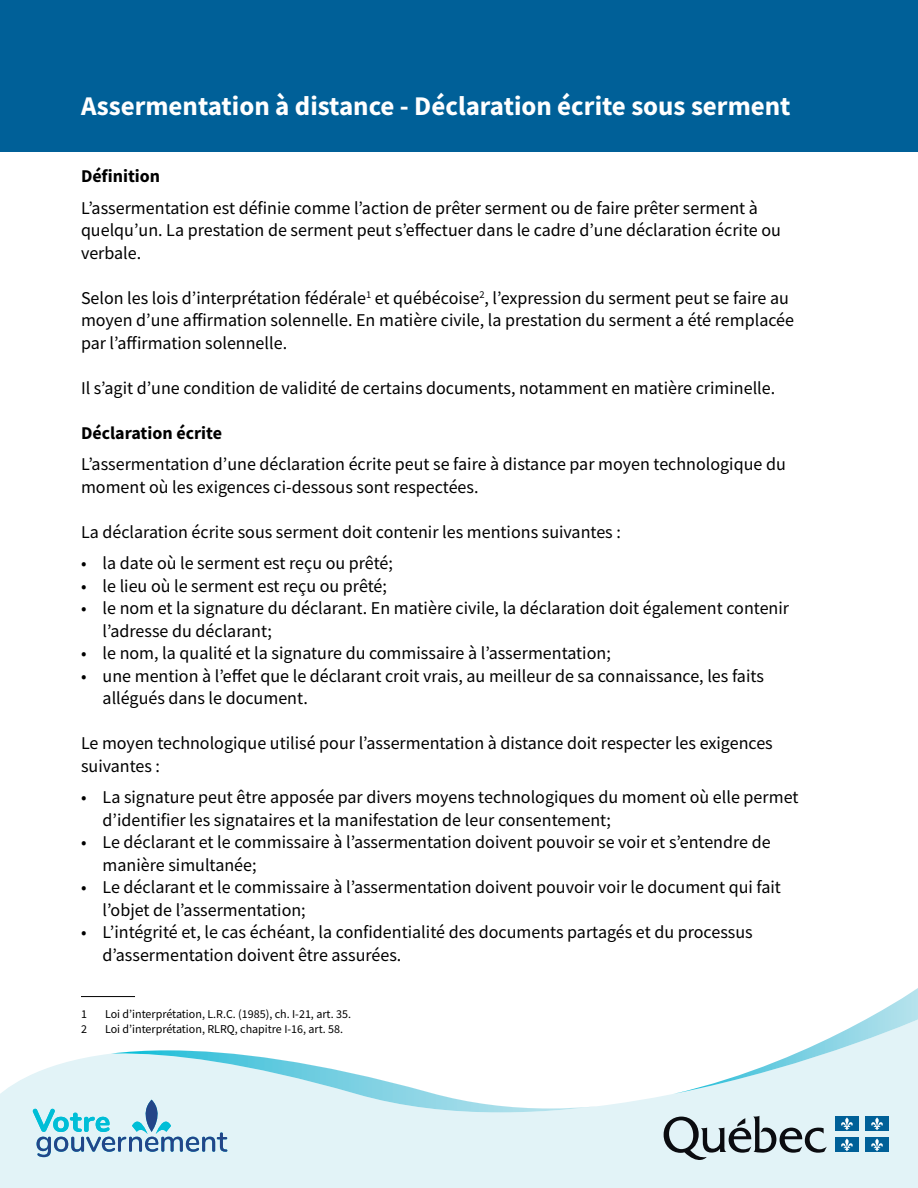
<style>
.page{position:relative;width:918px;height:1188px;background:#fff}
.page>*{position:absolute;margin:0;border:0;box-sizing:border-box;transform-origin:0 0}
.t1{font:700 27px "Source Sans Pro";color:#fff}
.t2{font:18px/22.5px "Source Sans Pro";color:#000}
.t3{font:700 18px "Source Sans Pro";color:#000}
.Note{font:12px "Source Sans Pro";color:#000}
</style>
<div class="page">
<div style="left:0;top:0;width:918px;height:151px;background:#006098"></div>
<svg style="left:0;top:996px;width:918px;height:192px;fill:#e2f3f7"></svg>
<img style="left:673px;top:988px;width:245px;height:106px">
<img style="left:112px;top:1050px;width:482px;height:62px">
<svg style="left:664px;top:1116px;width:163px;height:44px;background:#a9b6ba"></svg>
<div style="left:835px;top:1117px;width:24px;height:14px;background:#006098"></div>
<svg style="left:841px;top:1117px;width:12px;height:13px"></svg>
<div style="left:865px;top:1117px;width:24px;height:14px;background:#006098"></div>
<svg style="left:871px;top:1117px;width:12px;height:13px"></svg>
<div style="left:835px;top:1138px;width:24px;height:14px;background:#006098"></div>
<svg style="left:841px;top:1138px;width:12px;height:13px"></svg>
<div style="left:865px;top:1138px;width:24px;height:14px;background:#006098"></div>
<svg style="left:871px;top:1138px;width:12px;height:13px"></svg>
<svg style="left:33px;top:1100px;width:194px;height:57px;background:#b2d6e4"></svg>
<p class="t1" style="left:81px;top:88px;width:711px">Assermentation à distance - Déclaration écrite sous serment</p>
<p class="t3" style="left:81px;top:164px;width:81px">Définition</p>
<p class="t2" style="left:81px;top:196px;width:701px">L’assermentation est définie comme l’action de prêter serment ou de faire prêter serment à quelqu’un. La prestation de serment peut s’effectuer dans le cadre d’une déclaration écrite ou verbale.</p>
<p class="t2" style="left:81px;top:286px;width:715px">Selon les lois d’interprétation fédérale<sup>1</sup> et québécoise<sup>2</sup>, l’expression du serment peut se faire au moyen d’une affirmation solennelle. En matière civile, la prestation du serment a été remplacée par l’affirmation solennelle.</p>
<p class="t2" style="left:81px;top:376px;width:696px">Il s’agit d’une condition de validité de certains documents, notamment en matière criminelle.</p>
<p class="t3" style="left:81px;top:421px;width:143px">Déclaration écrite</p>
<p class="t2" style="left:81px;top:453px;width:706px">L’assermentation d’une déclaration écrite peut se faire à distance par moyen technologique du moment où les exigences ci-dessous sont respectées.</p>
<p class="t2" style="left:81px;top:520px;width:541px">La déclaration écrite sous serment doit contenir les mentions suivantes :</p>
<p class="t2" style="left:81px;top:552px;width:313px">• la date où le serment est reçu ou prêté;</p>
<p class="t2" style="left:81px;top:574px;width:307px">• le lieu où le serment est reçu ou prêté;</p>
<p class="t2" style="left:103px;top:597px;width:688px;text-indent:-22px">• le nom et la signature du déclarant. En matière civile, la déclaration doit également contenir l’adresse du déclarant;</p>
<p class="t2" style="left:81px;top:642px;width:531px">• le nom, la qualité et la signature du commissaire à l’assermentation;</p>
<p class="t2" style="left:103px;top:664px;width:663px;text-indent:-22px">• une mention à l’effet que le déclarant croit vrais, au meilleur de sa connaissance, les faits allégués dans le document.</p>
<p class="t2" style="left:81px;top:732px;width:693px">Le moyen technologique utilisé pour l’assermentation à distance doit respecter les exigences suivantes :</p>
<p class="t2" style="left:103px;top:786px;width:697px;text-indent:-22px">• La signature peut être apposée par divers moyens technologiques du moment où elle permet d’identifier les signataires et la manifestation de leur consentement;</p>
<p class="t2" style="left:103px;top:831px;width:670px;text-indent:-22px">• Le déclarant et le commissaire à l’assermentation doivent pouvoir se voir et s’entendre de manière simultanée;</p>
<p class="t2" style="left:103px;top:876px;width:680px;text-indent:-22px">• Le déclarant et le commissaire à l’assermentation doivent pouvoir voir le document qui fait l’objet de l’assermentation;</p>
<p class="t2" style="left:103px;top:921px;width:652px;text-indent:-22px">• L’intégrité et, le cas échéant, la confidentialité des documents partagés et du processus d’assermentation doivent être assurées.</p>
<p class="Note" style="left:81px;top:1007px;width:7px">1</p>
<p class="Note" style="left:105px;top:1007px;width:248px">Loi d’interprétation, L.R.C. (1985), ch. I-21, art. 35.</p>
<p class="Note" style="left:81px;top:1021px;width:7px">2</p>
<p class="Note" style="left:105px;top:1021px;width:240px">Loi d’interprétation, RLRQ, chapitre I-16, art. 58.</p>
</div>
